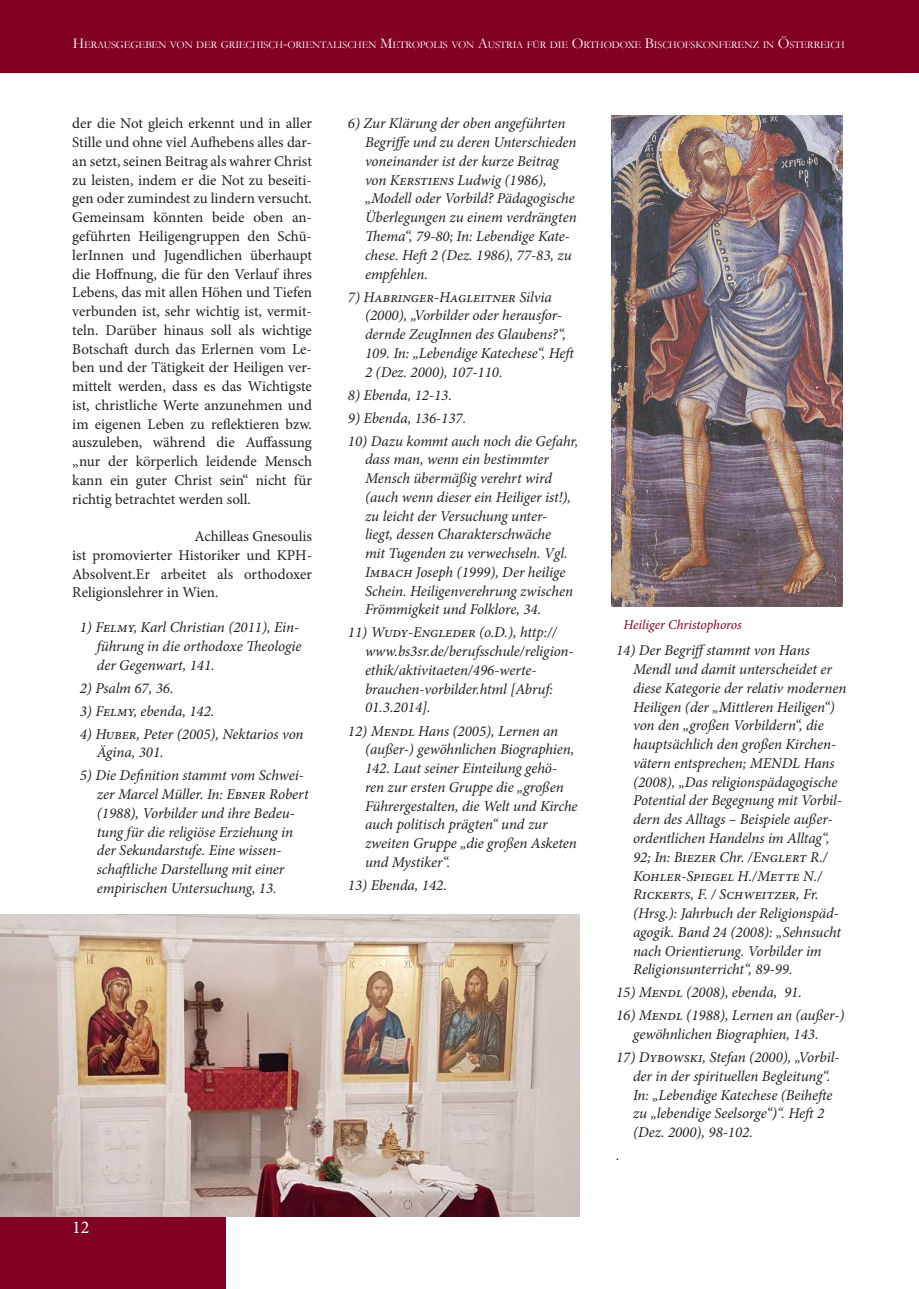
<style>
.page{position:relative;width:919px;height:1289px;background:#fff}
.page>*{position:absolute;margin:0;border:0;box-sizing:border-box;transform-origin:0 0}
.t1{font:18px "Minion Pro";color:#fff}
.t2{font:italic 15px/18.8px "Minion Pro";color:#231f20}
.t3{font:15px/18.8px "Minion Pro";color:#231f20;text-align:justify}
.t4{font:italic 13.5px "Minion Pro";color:#820123}
.t5{font:10.5px "Garamond";letter-spacing:-.015em;color:#fff}
.s1{font-size:15px}
</style>
<div class="page">
<div style="left:0;top:0;width:906px;height:73px;background:#820123"></div>
<div style="left:906px;top:0;width:12px;height:72px;background:#820123"></div>
<div style="left:0;top:1216px;width:225px;height:72px;background:#820123"></div>
<img style="left:611px;top:116px;width:231px;height:490px">
<img style="left:0;top:914px;width:579px;height:302px">
<p class="t5" style="left:73px;top:37px;width:773px"><span class="s1">H</span>ERAUSGEGEBEN VON DER GRIECHISCH<span class="s1">-</span>ORIENTALISCHEN <span class="s1">M</span>ETROPOLIS VON <span class="s1">A</span>USTRIA FÜR DIE <span class="s1">O</span>RTHODOXE <span class="s1">B</span>ISCHOFSKONFERENZ IN <span class="s1">Ö</span>STERREICH</p>
<p class="t3" style="left:72px;top:114px;width:241px">der die Not gleich erkennt und in aller Stille und ohne viel Aufhebens alles dar&shy;an setzt, seinen Beitrag als wahrer Christ zu leisten, indem er die Not zu beseiti&shy;gen oder zumindest zu lindern versucht.<br>Gemeinsam könnten beide oben an&shy;geführten Heiligengruppen den Schü&shy;lerInnen und Jugendlichen überhaupt die Hoffnung, die für den Verlauf ihres Lebens, das mit allen Höhen und Tiefen verbunden ist, sehr wichtig ist, vermit&shy;teln. Darüber hinaus soll als wichtige Botschaft durch das Erlernen vom Le&shy;ben und der Tätigkeit der Heiligen ver&shy;mittelt werden, dass es das Wichtigste ist, christliche Werte anzunehmen und im eigenen Leben zu reflektieren bzw. auszuleben, während die Auffassung „nur der körperlich leidende Mensch kann ein guter Christ sein“ nicht für richtig betrachtet werden soll.</p>
<p class="t3" style="left:72px;top:527px;width:241px;text-indent:122px">Achilleas Gnesoulis ist promovierter Historiker und KPH-Absolvent.Er arbeitet als orthodoxer Religionslehrer in Wien.</p>
<p class="t2" style="left:97px;top:618px;width:206px;text-indent:-17px">1) Felmy, Karl Christian (2011), Ein&shy;führung in die orthodoxe Theologie der Gegenwart, 141.</p>
<p class="t2" style="left:80px;top:678px;width:95px">2) Psalm 67, 36.</p>
<p class="t2" style="left:80px;top:701px;width:136px">3) Felmy, ebenda, 142.</p>
<p class="t2" style="left:97px;top:724px;width:208px;text-indent:-17px">4) Huber, Peter (2005), Nektarios von<br>Ägina, 301.</p>
<p class="t2" style="left:97px;top:766px;width:214px;text-indent:-17px">5) Die Definition stammt vom Schwei&shy;zer Marcel Müller. In: Ebner Robert (1988), Vorbilder und ihre Bedeu&shy;tung für die religiöse Erziehung in der Sekundarstufe. Eine wissen&shy;schaftliche Darstellung mit einer empirischen Untersuchung, 13.</p>
<p class="t2" style="left:365px;top:114px;width:213px;text-indent:-17px">6) Zur Klärung der oben angeführten<br>Begriffe und zu deren Unterschieden voneinander ist der kurze Beitrag von Kerstiens Ludwig (1986), „Modell oder Vorbild? Pädagogische<br>Überlegungen zu einem verdrängten<br>Thema“, 79-80; In: Lebendige Kate&shy;chese. Heft 2 (Dez. 1986), 77-83, zu empfehlen.</p>
<p class="t2" style="left:365px;top:287px;width:213px;text-indent:-17px">7) Habringer-Hagleitner Silvia (2000), „Vorbilder oder herausfor&shy;dernde ZeugInnen des Glaubens?“, 109. In: „Lebendige Katechese“, Heft 2 (Dez. 2000), 107-110.</p>
<p class="t2" style="left:348px;top:385px;width:105px">8) Ebenda, 12-13.</p>
<p class="t2" style="left:348px;top:408px;width:120px">9) Ebenda, 136-137.</p>
<p class="t2" style="left:365px;top:431px;width:215px;text-indent:-17px">10) Dazu kommt auch noch die Gefahr, dass man, wenn ein bestimmter Mensch übermäßig verehrt wird (auch wenn dieser ein Heiliger ist!), zu leicht der Versuchung unter&shy;liegt, dessen Charakterschwäche<br>mit Tugenden zu verwechseln. Vgl.<br>Imbach Joseph (1999), Der heilige Schein. Heiligenverehrung zwischen Frömmigkeit und Folklore, 34.</p>
<p class="t2" style="left:365px;top:623px;width:210px;text-indent:-17px">11) Wudy-Engleder (o.D.), http:// www.bs3sr.de/berufsschule/religion&shy;ethik/aktivitaeten/496-werte&shy;brauchen-vorbilder.html [Abruf:<br>01.3.2014].</p>
<p class="t2" style="left:365px;top:721px;width:214px;text-indent:-17px">12) Mendl Hans (2005), Lernen an (außer-) gewöhnlichen Biographien,<br>142. Laut seiner Einteilung gehö&shy;ren zur ersten Gruppe die „großen<br>Führergestalten, die Welt und Kirche auch politisch prägten“ und zur zweiten Gruppe „die großen Asketen und Mystiker“.</p>
<p class="t2" style="left:348px;top:875px;width:100px">13) Ebenda, 142.</p>
<p class="t1" style="left:72px;top:1215px;width:19px">12</p>
<p class="t4" style="left:623px;top:615px;width:120px">Heiliger Christophoros</p>
<p class="t2" style="left:633px;top:641px;width:215px;text-indent:-17px">14) Der Begriffstammt von Hans Mendl und damit unterscheidet er diese Kategorie der relativ modernen Heiligen (der „Mittleren Heiligen“) von den „großen Vorbildern“, die hauptsächlich den großen Kirchen&shy;vätern entsprechen; MENDL Hans (2008), „Das religionspädagogische Potential der Begegnung mit Vorbil&shy;dern des Alltags – Beispiele außer&shy;ordentlichen Handelns im Alltag“, 92; In: Biezer Chr. /Englert R./ Kohler-Spiegel H./Mette N./ Rickerts, F. / Schweitzer, Fr. (Hrsg.): Jahrbuch der Religionspäd&shy;agogik. Band 24 (2008): „Sehnsucht nach Orientierung. Vorbilder im Religionsunterricht“, 89-99.</p>
<p class="t2" style="left:616px;top:983px;width:187px">15) Mendl (2008), ebenda, 91.</p>
<p class="t2" style="left:616px;top:1006px;width:230px;text-align:center">16) Mendl (1988), Lernen an (außer-) gewöhnlichen Biographien, 143.</p>
<p class="t2" style="left:633px;top:1047px;width:208px;text-indent:-17px">17) Dybowski, Stefan (2000), „Vorbil&shy;der in der spirituellen Begleitung“.<br>In: „Lebendige Katechese (Beihefte zu „lebendige Seelsorge“)“. Heft 2 (Dez. 2000), 98-102.</p>
<p class="t2" style="left:616px;top:1145px;width:5px">.</p>
</div>
